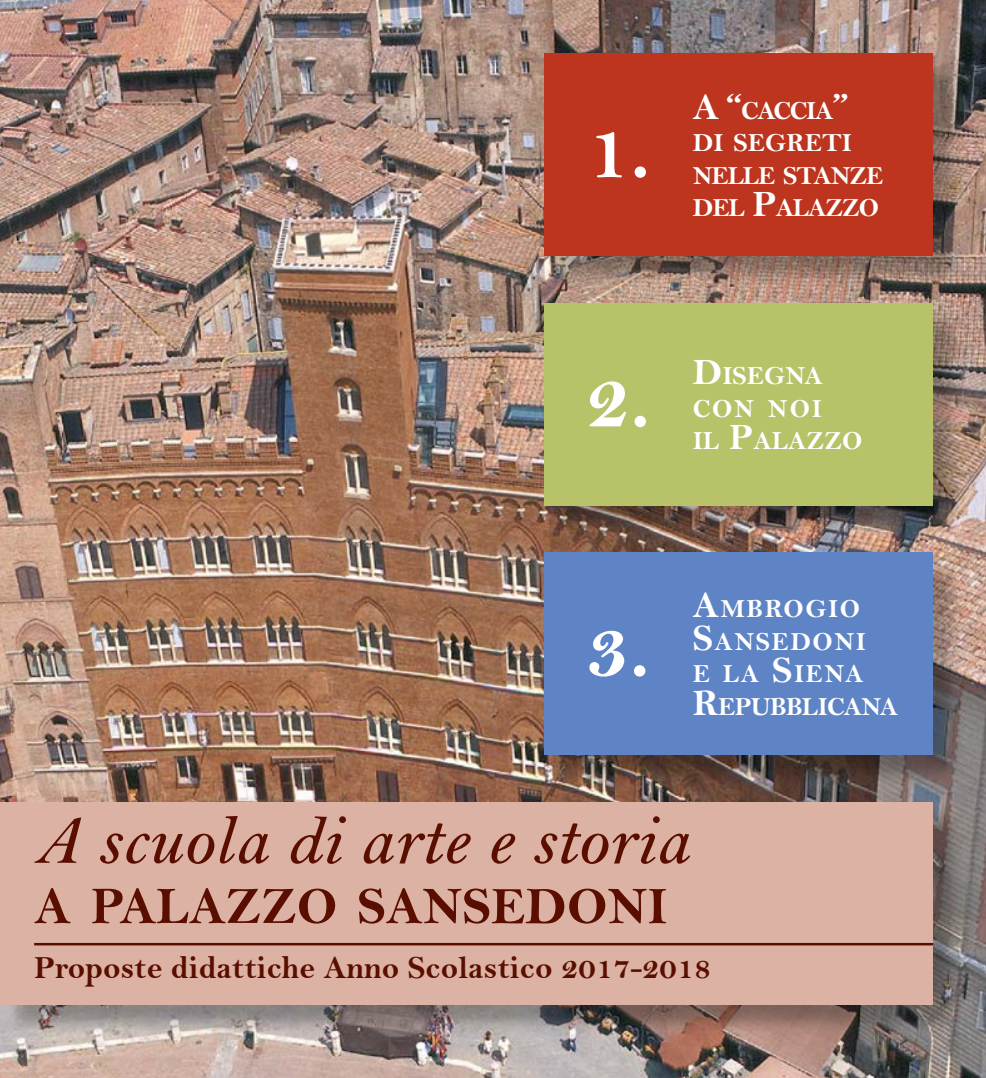
<style>
.page{position:relative;width:986px;height:1078px;background:#fff}
.page>*{position:absolute;margin:0;border:0;box-sizing:border-box;transform-origin:0 0}
.t1{font:italic 600 70px "Bell MT Std";color:#5a0e00}
.t2{font:700 52.5px "Bell MT Std";color:#5a0e00}
.t3{font:32.5px "Bell MT Bold";color:#5a0e00}
.t4{font:26.25px/32.5px "Bell MT Bold";letter-spacing:-.045em;color:#fff}
.t5{font:26.25px/32.5px "Bell MT Bold";letter-spacing:.055em;color:#fff}
.t6{font:26.25px/32.5px "Bell MT Bold";color:#fff}
.s1{font-size:37.5px}
</style>
<div class="page">
<img style="left:0;top:1px;width:985px;height:1076px">
<div style="left:3px;top:804px;width:960px;height:230px;background:#000;opacity:.3"></div>
<div style="left:0;top:801px;width:932px;height:202px;background:#dcb2a4"></div>
<hr style="left:34px;top:942px;width:898px;height:3px;background:#5a0e00">
<div style="left:547px;top:57px;width:417px;height:230px;background:#000;opacity:.3"></div>
<div style="left:544px;top:54px;width:388px;height:202px;background:#bd351f"></div>
<div style="left:547px;top:306px;width:417px;height:230px;background:#000;opacity:.3"></div>
<div style="left:544px;top:303px;width:388px;height:202px;background:#b8c269"></div>
<div style="left:547px;top:555px;width:417px;height:230px;background:#000;opacity:.3"></div>
<div style="left:544px;top:552px;width:388px;height:202px;background:#5e84c5"></div>
<svg style="left:596px;top:132px;width:49px;height:46px"></svg>
<svg style="left:589px;top:381px;width:56px;height:46px"></svg>
<svg style="left:589px;top:630px;width:56px;height:46px"></svg>
<p class="t4" style="left:692px;top:94px;width:192px"><span class="s1">A “</span>CACCIA<span class="s1">”<br></span>DI SEGRETI<br>NELLE STANZE<br>DEL <span class="s1">P</span>ALAZZO</p>
<p class="t6" style="left:692px;top:359px;width:171px"><span class="s1">D</span>ISEGNA<br>CON NOI<br>IL <span class="s1">P</span>ALAZZO</p>
<p class="t5" style="left:692px;top:592px;width:206px"><span class="s1">A</span>MBROGIO<br><span class="s1">S</span>ANSEDONI<br>E LA <span class="s1">S</span>IENA<br><span class="s1">R</span>EPUBBLICANA</p>
<h1 class="t1" style="left:34px;top:801px;width:656px">A scuola di arte e storia</h1>
<h2 class="t2" style="left:34px;top:876px;width:634px">A PALAZZO SANSEDONI</h2>
<p class="t3" style="left:34px;top:948px;width:678px">Proposte didattiche Anno Scolastico 2017-2018</p>
</div>
